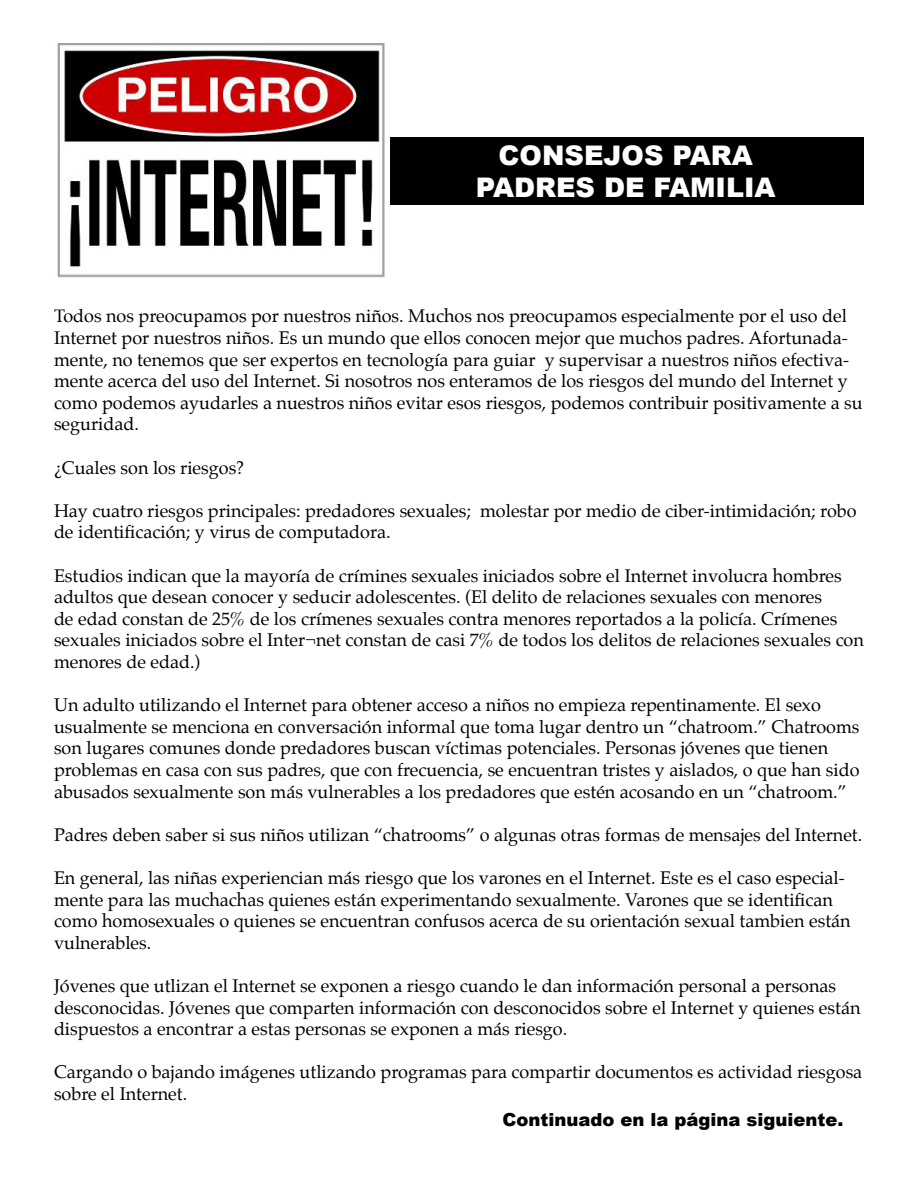
<style>
.page{position:relative;width:918px;height:1188px;background:#fff}
.page>*{position:absolute;margin:0;border:0;box-sizing:border-box;transform-origin:0 0}
.t1{font:900 27px/32.4px "Arial";color:#fff;text-align:center}
.t2{font:18px/21.6px "Palatino";color:#000}
.t3{font:900 18px "Arial";color:#000}
</style>
<div class="page">
<div style="left:387px;top:137px;width:477px;height:67px;background:#000"></div>
<img style="left:57px;top:44px;width:333px;height:233px">
<h1 class="t1" style="left:476px;top:139px;width:301px">CONSEJOS PARA<br>PADRES DE FAMILIA</h1>
<p class="t2" style="left:54px;top:305px;width:810px">Todos nos preocupamos por nuestros niños. Muchos nos preocupamos especialmente por el uso del Internet por nuestros niños. Es un mundo que ellos conocen mejor que muchos padres. Afortunada&shy;mente, no tenemos que ser expertos en tecnología para guiar y supervisar a nuestros niños efectiva&shy;mente acerca del uso del Internet. Si nosotros nos enteramos de los riesgos del mundo del Internet y como podemos ayudarles a nuestros niños evitar esos riesgos, podemos contribuir positivamente a su seguridad.</p>
<p class="t2" style="left:54px;top:456px;width:192px">¿Cuales son los riesgos?</p>
<p class="t2" style="left:54px;top:500px;width:804px">Hay cuatro riesgos principales: predadores sexuales; molestar por medio de ciber-intimidación; robo de identificación; y virus de computadora.</p>
<p class="t2" style="left:54px;top:564px;width:811px">Estudios indican que la mayoría de crímines sexuales iniciados sobre el Internet involucra hombres adultos que desean conocer y seducir adolescentes. (El delito de relaciones sexuales con menores<br>de edad constan de 25% de los crímenes sexuales contra menores reportados a la policía. Crímenes sexuales iniciados sobre el Inter¬net constan de casi 7% de todos los delitos de relaciones sexuales con menores de edad.)</p>
<p class="t2" style="left:54px;top:694px;width:807px">Un adulto utilizando el Internet para obtener acceso a niños no empieza repentinamente. El sexo usualmente se menciona en conversación informal que toma lugar dentro un “chatroom.” Chatrooms son lugares comunes donde predadores buscan víctimas potenciales. Personas jóvenes que tienen problemas en casa con sus padres, que con frecuencia, se encuentran tristes y aislados, o que han sido abusados sexualmente son más vulnerables a los predadores que estén acosando en un “chatroom.”</p>
<p class="t2" style="left:54px;top:824px;width:810px">Padres deben saber si sus niños utilizan “chatrooms” o algunas otras formas de mensajes del Internet.</p>
<p class="t2" style="left:54px;top:867px;width:798px">En general, las niñas experiencian más riesgo que los varones en el Internet. Este es el caso especial&shy;mente para las muchachas quienes están experimentando sexualmente. Varones que se identifican como homosexuales o quienes se encuentran confusos acerca de su orientación sexual tambien están vulnerables.</p>
<p class="t2" style="left:54px;top:975px;width:808px">Jóvenes que utlizan el Internet se exponen a riesgo cuando le dan información personal a personas desconocidas. Jóvenes que comparten información con desconocidos sobre el Internet y quienes están dispuestos a encontrar a estas personas se exponen a más riesgo.</p>
<p class="t2" style="left:54px;top:1061px;width:810px">Cargando o bajando imágenes utlizando programas para compartir documentos es actividad riesgosa sobre el Internet.</p>
<p class="t3" style="left:502px;top:1109px;width:343px">Continuado en la página siguiente.</p>
</div>
